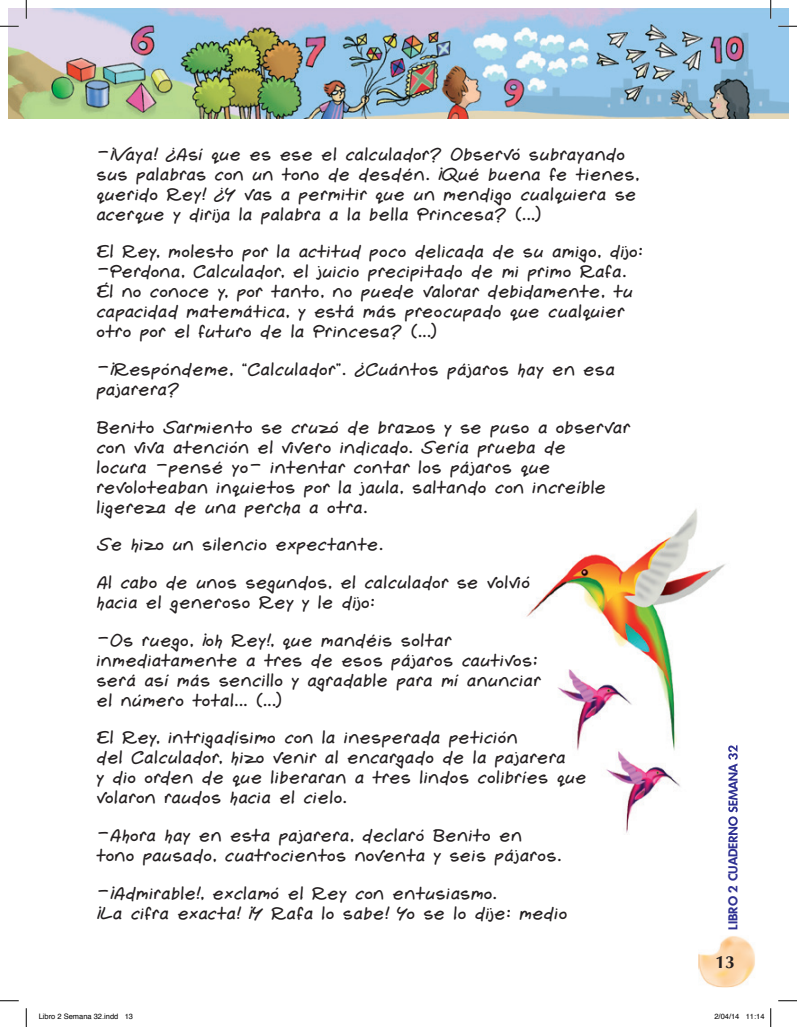
<style>
.page{position:relative;width:797px;height:1027px;background:#fff}
.page>*{position:absolute;margin:0;border:0;box-sizing:border-box;transform-origin:0 0}
.t1{font:18.12px/20px "Gemelli";color:#231f20}
.t2{font:700 17.5px "Optima";color:#231f20}
.t3{font:600 12.5px "Limerick";color:#2e3092}
.t4{font:7.5px "Helvetica";color:#000}
</style>
<div class="page">
<img style="left:9px;top:9px;width:779px;height:109px">
<img style="left:698px;top:936px;width:57px;height:51px">
<img style="left:716px;top:956px;width:17px;height:12px">
<img style="left:526px;top:508px;width:200px;height:327px">
<img style="left:728px;top:745px;width:9px;height:98px">
<svg style="left:0;top:25px;width:19px;height:2px"></svg>
<svg style="left:778px;top:25px;width:19px;height:2px"></svg>
<svg style="left:0;top:1000px;width:19px;height:1px"></svg>
<svg style="left:778px;top:1000px;width:19px;height:1px"></svg>
<svg style="left:25px;top:0;width:2px;height:19px"></svg>
<svg style="left:25px;top:1008px;width:2px;height:19px"></svg>
<svg style="left:770px;top:0;width:1px;height:19px"></svg>
<svg style="left:770px;top:1008px;width:1px;height:19px"></svg>
<p class="t1" style="left:97px;top:144px;width:544px">–¡Vaya! ¿Así que es ese el calculador? Observó subrayando sus palabras con un tono de desdén. ¡Qué buena fe tienes, querido Rey! ¿Y vas a permitir que un mendigo cualquiera se acerque y dirija la palabra a la bella Princesa? (...)</p>
<p class="t1" style="left:97px;top:242px;width:548px">El Rey, molesto por la actitud poco delicada de su amigo, dijo: –Perdona, Calculador, el juicio precipitado de mi primo Rafa.<br>Él no conoce y, por tanto, no puede valorar debidamente, tu capacidad matemática, y está más preocupado que cualquier otro por el futuro de la Princesa? (...)</p>
<p class="t1" style="left:97px;top:360px;width:520px">–¡Respóndeme, “Calculador”. ¿Cuántos pájaros hay en esa pajarera?</p>
<p class="t1" style="left:97px;top:417px;width:535px">Benito Sarmiento se cruzó de brazos y se puso a observar con viva atención el vivero indicado. Sería prueba de<br>locura –pensé yo– intentar contar los pájaros que revoloteaban inquietos por la jaula, saltando con increíble ligereza de una percha a otra.</p>
<p class="t1" style="left:97px;top:526px;width:436px;line-height:37.8px">Se hizo un silencio expectante.<br>Al cabo de unos segundos, el calculador se volvió</p>
<p class="t1" style="left:97px;top:584px;width:357px;line-height:37.8px">hacia el generoso Rey y le dijo:<br>–Os ruego, ¡oh Rey!, que mandéis soltar</p>
<p class="t1" style="left:97px;top:650px;width:446px">inmediatamente a tres de esos pájaros cautivos; será así más sencillo y agradable para mí anunciar el número total... (...)</p>
<p class="t1" style="left:97px;top:728px;width:492px">El Rey, intrigadísimo con la inesperada petición<br>del Calculador, hizo venir al encargado de la pajarera<br>y dio orden de que liberaran a tres lindos colibríes que volaron raudos hacia el cielo.</p>
<p class="t1" style="left:97px;top:826px;width:466px">–Ahora hay en esta pajarera, declaró Benito en tono pausado, cuatrocientos noventa y seis pájaros.</p>
<p class="t1" style="left:97px;top:883px;width:473px">–¡Admirable!, exclamó el Rey con entusiasmo.<br>¡La cifra exacta! ¡Y Rafa lo sabe! Yo se lo dije: medio</p>
<p class="t3" style="left:725px;top:929px;width:186px;rotate:-90deg">LIBRO 2 CUADERNO SEMANA 32</p>
<p class="t2" style="left:715px;top:952px;width:21px">13</p>
<p class="t4" style="left:39px;top:1011px;width:96px">Libro 2 Semana 32.indd 13</p>
<p class="t4" style="left:714px;top:1011px;width:52px">2/04/14 11:14</p>
</div>
